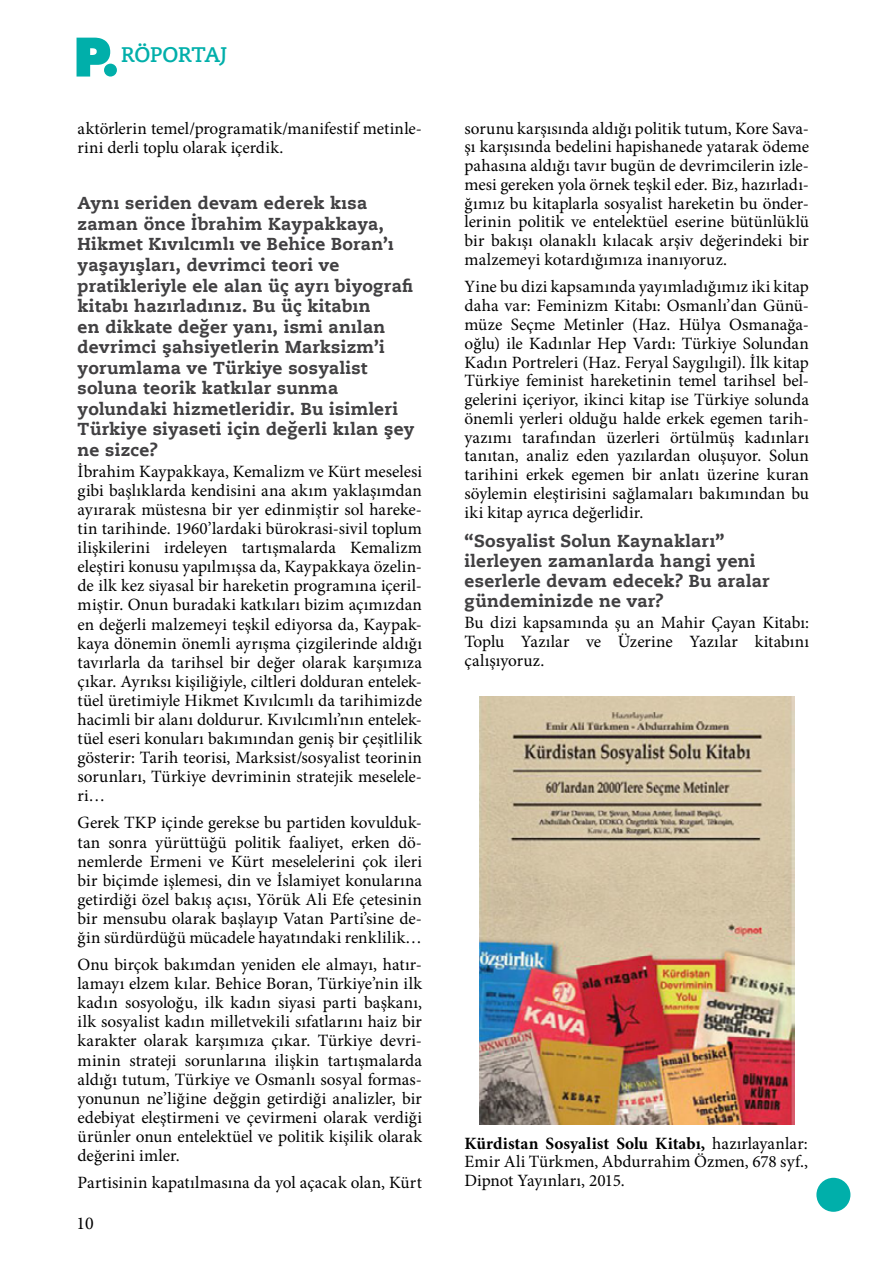
<style>
.page{position:relative;width:893px;height:1263px;background:#fff}
.page>*{position:absolute;margin:0;border:0;box-sizing:border-box;transform-origin:0 0}
.t1{font:300 21px "Caecilia LT Std";letter-spacing:-.015em;color:#00afaa}
.t2{font:18px "Minion Pro";color:#000}
.t3{font:17.25px/19px "Minion Pro";letter-spacing:.005em;color:#000;text-align:justify}
.t4{font:700 17.25px/20.5px "Caecilia LT Std Roman";letter-spacing:.015em;color:#414042}
.s1{font-weight:700}
</style>
<div class="page">
<svg style="left:77px;top:38px;width:33px;height:39px"></svg>
<div style="left:104px;top:64px;width:13px;height:13px;background:#00afaa;border-radius:50%"></div>
<img style="left:479px;top:696px;width:315px;height:429px">
<div style="left:816px;top:1178px;width:34px;height:34px;background:#00afaa;border-radius:50%"></div>
<p class="t1" style="left:121px;top:41px;width:108px">RÖPORTAJ</p>
<p class="t3" style="left:78px;top:119px;width:346px">aktörlerin temel/programatik/manifestif metinle&shy;rini derli toplu olarak içerdik.</p>
<p class="t4" style="left:78px;top:193px;width:338px">Aynı seriden devam ederek kısa zaman önce İbrahim Kaypakkaya,<br>Hikmet Kıvılcımlı ve Behice Boran’ı yaşayışları, devrimci teori ve pratikleriyle ele alan üç ayrı biyografi kitabı hazırladınız. Bu üç kitabın<br>en dikkate değer yanı, ismi anılan devrimci şahsiyetlerin Marksizm’i yorumlama ve Türkiye sosyalist soluna teorik katkılar sunma yolundaki hizmetleridir. Bu isimleri<br>Türkiye siyaseti için değerli kılan şey ne sizce?</p>
<p class="t3" style="left:78px;top:462px;width:346px">İbrahim Kaypakkaya, Kemalizm ve Kürt meselesi gibi başlıklarda kendisini ana akım yaklaşımdan ayırarak müstesna bir yer edinmiştir sol hareke&shy;tin tarihinde. 1960’lardaki bürokrasi-sivil toplum ilişkilerini irdeleyen tartışmalarda Kemalizm eleştiri konusu yapılmışsa da, Kaypakkaya özelin&shy;de ilk kez siyasal bir hareketin programına içeril&shy;miştir. Onun buradaki katkıları bizim açımızdan en değerli malzemeyi teşkil ediyorsa da, Kaypak&shy;kaya dönemin önemli ayrışma çizgilerinde aldığı tavırlarla da tarihsel bir değer olarak karşımıza çıkar. Ayrıksı kişiliğiyle, ciltleri dolduran entelek&shy;tüel üretimiyle Hikmet Kıvılcımlı da tarihimizde hacimli bir alanı doldurur. Kıvılcımlı’nın entelek&shy;tüel eseri konuları bakımından geniş bir çeşitlilik gösterir: Tarih teorisi, Marksist/sosyalist teorinin sorunları, Türkiye devriminin stratejik meselele&shy;ri…</p>
<p class="t3" style="left:78px;top:813px;width:346px">Gerek TKP içinde gerekse bu partiden kovulduk&shy;tan sonra yürüttüğü politik faaliyet, erken dö&shy;nemlerde Ermeni ve Kürt meselelerini çok ileri bir biçimde işlemesi, din ve İslamiyet konularına getirdiği özel bakış açısı, Yörük Ali Efe çetesinin bir mensubu olarak başlayıp Vatan Parti’sine de&shy;ğin sürdürdüğü mücadele hayatındaki renklilik…</p>
<p class="t3" style="left:78px;top:955px;width:346px">Onu birçok bakımdan yeniden ele almayı, hatır&shy;lamayı elzem kılar. Behice Boran, Türkiye’nin ilk kadın sosyoloğu, ilk kadın siyasi parti başkanı, ilk sosyalist kadın milletvekili sıfatlarını haiz bir karakter olarak karşımıza çıkar. Türkiye devri&shy;minin strateji sorunlarına ilişkin tartışmalarda aldığı tutum, Türkiye ve Osmanlı sosyal formas&shy;yonunun ne’liğine değgin getirdiği analizler, bir edebiyat eleştirmeni ve çevirmeni olarak verdiği ürünler onun entelektüel ve politik kişilik olarak değerini imler.</p>
<p class="t3" style="left:78px;top:1173px;width:346px">Partisinin kapatılmasına da yol açacak olan, Kürt</p>
<p class="t2" style="left:77px;top:1211px;width:19px">10</p>
<p class="t3" style="left:465px;top:119px;width:346px">sorunu karşısında aldığı politik tutum, Kore Sava&shy;şı karşısında bedelini hapishanede yatarak ödeme pahasına aldığı tavır bugün de devrimcilerin izle&shy;mesi gereken yola örnek teşkil eder. Biz, hazırladı&shy;ğımız bu kitaplarla sosyalist hareketin bu önder&shy;lerinin politik ve entelektüel eserine bütünlüklü bir bakışı olanaklı kılacak arşiv değerindeki bir malzemeyi kotardığımıza inanıyoruz.</p>
<p class="t3" style="left:465px;top:278px;width:346px">Yine bu dizi kapsamında yayımladığımız iki kitap daha var: Feminizm Kitabı: Osmanlı’dan Günü&shy;müze Seçme Metinler (Haz. Hülya Osmanağa&shy;oğlu) ile Kadınlar Hep Vardı: Türkiye Solundan Kadın Portreleri (Haz. Feryal Saygılıgil). İlk kitap Türkiye feminist hareketinin temel tarihsel bel&shy;gelerini içeriyor, ikinci kitap ise Türkiye solunda önemli yerleri olduğu halde erkek egemen tarih&shy;yazımı tarafından üzerleri örtülmüş kadınları tanıtan, analiz eden yazılardan oluşuyor. Solun tarihini erkek egemen bir anlatı üzerine kuran söylemin eleştirisini sağlamaları bakımından bu iki kitap ayrıca değerlidir.</p>
<p class="t4" style="left:465px;top:530px;width:307px">“Sosyalist Solun Kaynakları” ilerleyen zamanlarda hangi yeni eserlerle devam edecek? Bu aralar gündeminizde ne var?</p>
<p class="t3" style="left:465px;top:613px;width:346px">Bu dizi kapsamında şu an Mahir Çayan Kitabı:<br>Toplu Yazılar ve Üzerine Yazılar kitabını çalışıyoruz.</p>
<p class="t3" style="left:465px;top:1134px;width:345px"><span class="s1">Kürdistan Sosyalist Solu Kitabı,</span> hazırlayanlar:<br>Emir Ali Türkmen, Abdurrahim Özmen, 678 syf., Dipnot Yayınları, 2015.</p>
</div>
